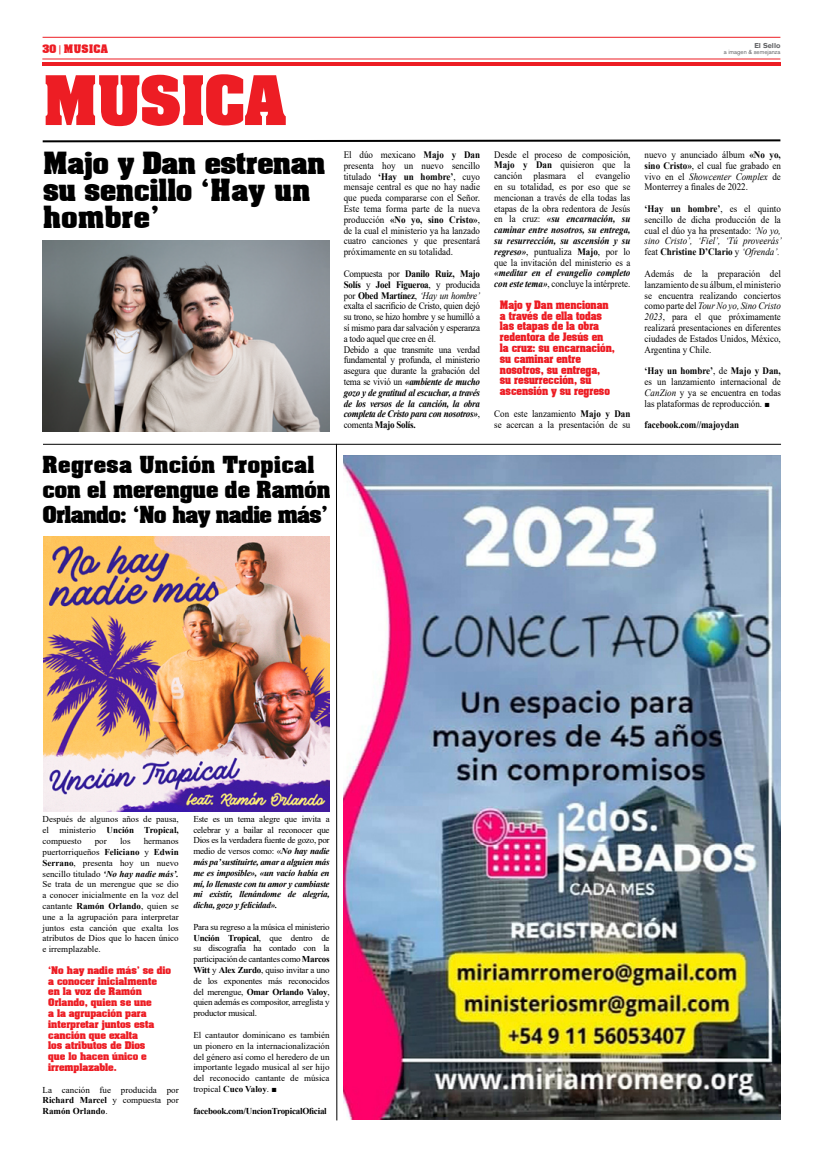
<style>
.page{position:relative;width:823px;height:1163px;background:#fff}
.page>*{position:absolute;margin:0;border:0;box-sizing:border-box;transform-origin:0 0}
.t1{font:700 58px "Aaron";color:#ed1d24}
.t2{font:700 26px/27px "Aaron";color:#000}
.t3{font:700 20px/25px "Aaron";color:#000}
.t4{font:700 10px "Aaron";letter-spacing:.04em;color:#ed1d24}
.t5{font:9.9px/10.8px "Times New Roman";color:#000;text-align:justify;scale:.91 1}
.t6{font:9.9px/10.8px "Times New Roman";letter-spacing:-.025em;color:#000;scale:.91 1}
.t7{font:700 9.9px/10.8px "Aaron";color:#ed1d24;scale:.91 1}
.t8{font:italic 700 9.9px/10.8px "Times New Roman";color:#000;scale:.91 1}
.t9{font:700 9.9px "Times New Roman";letter-spacing:-.01em;color:#000;scale:.91 1}
.t10{font:9px/10.8px "Times New Roman";color:#000;text-align:justify}
.t11{font:italic 700 9px/10.8px "Times New Roman";letter-spacing:-.025em;color:#000;text-align:justify}
.t12{font:700 9px/10.8px "Aaron";color:#ed1d24}
.t13{font:700 9px "Times New Roman";letter-spacing:-.025em;color:#000}
.t14{font:700 7px "Akzidenz Grotesk BQ";color:#636466}
.t15{font:6px "Akzidenz Grotesk BQ Reg OK";color:#636466}
.s1{font-family:"Akzidenz Grotesk BQ Reg OK";font-weight:400}
.s2{font-weight:700}
.s3{font-style:italic}
.s4{font-weight:700;font-style:italic}
.s5{font-weight:400;font-style:normal}
.s6{font-size:9px}
</style>
<div class="page">
<hr style="left:42px;top:59px;width:738px;height:1px;background:#ed1d24">
<hr style="left:42px;top:62px;width:738px;height:4px;background:#ed1d24">
<hr style="left:43px;top:37px;width:737px;height:1px;background:#ed1d24">
<svg style="left:42px;top:139px;width:739px;height:4px"></svg>
<hr style="left:43px;top:443px;width:737px;height:1px;background:#000">
<svg style="left:335px;top:443px;width:2px;height:677px"></svg>
<img style="left:343px;top:455px;width:437px;height:664px">
<img style="left:42px;top:240px;width:287px;height:191px">
<img style="left:43px;top:536px;width:286px;height:275px">
<p class="t4" style="left:43px;top:40px;width:67px">30 <span class="s1">|</span> MUSICA</p>
<p class="t14" style="left:754px;top:41px;width:27px">El Sello</p>
<p class="t15" style="left:723px;top:48px;width:58px">a imagen &amp; semejanza</p>
<h1 class="t1" style="left:43px;top:51px;width:245px">MUSICA</h1>
<h2 class="t2" style="left:43px;top:148px;width:283px">Majo y Dan estrenan su sencillo ‘Hay un hombre’</h2>
<h3 class="t3" style="left:43px;top:451px;width:289px">Regresa Unción Tropical con el merengue de Ramón<br>Orlando: ‘No hay nadie más’</h3>
<p class="t5" style="left:343px;top:149px;width:151px">El dúo mexicano <span class="s2">Majo y Dan </span>presenta hoy un nuevo sencillo titulado <span class="s2">‘Hay un hombre’</span>, cuyo mensaje central es que no hay nadie que pueda compararse con el Señor.<br>Este tema forma parte de la nueva producción <span class="s2">«No yo, sino Cristo»</span>, de la cual el ministerio ya ha lanzado cuatro canciones y que presentará próximamente en su totalidad.</p>
<p class="t6" style="left:343px;top:268px;width:151px">Compuesta por <span class="s2">Danilo Ruiz, Majo Solís</span> y <span class="s2">Joel Figueroa</span>, y producida por <span class="s2">Obed Martínez</span>, <span class="s3">‘Hay un hombre’ </span>exalta el sacrificio de Cristo, quien dejó su trono, se hizo hombre y se humilló a sí mismo para dar salvación y esperanza a todo aquel que cree en él.<br>Debido a que transmite una verdad fundamental y profunda, el ministerio asegura que durante la grabación del tema se vivió un <span class="s4">«ambiente de mucho gozo y de gratitud al escuchar, a través de los versos de la canción, la obra completa de Cristo para con nosotros»</span>, comenta <span class="s2">Majo Solís.</span></p>
<p class="t5" style="left:494px;top:148px;width:151px">Desde el proceso de composición, <span class="s2">Majo y Dan</span> quisieron que la canción plasmara el evangelio en su totalidad, es por eso que se mencionan a través de ella todas las etapas de la obra redentora de Jesús en la cruz: <span class="s4">«su encarnación, su caminar entre nosotros, su entrega, su resurrección, su ascensión y su regreso»</span>, puntualiza <span class="s2">Majo</span>, por lo que la invitación del ministerio es a</p>
<p class="t8" style="left:494px;top:267px;width:151px">«meditar en el evangelio completo con este tema»<span class="s5">, concluye la intérprete.</span></p>
<p class="t7" style="left:499px;top:298px;width:128px">Majo y Dan mencionan a través de ella todas las etapas de la obra redentora de Jesús en<br>la cruz: su encarnación, su caminar entre nosotros, su entrega,<br>su resurrección, su ascensión y su regreso</p>
<p class="t5" style="left:494px;top:408px;width:151px">Con este lanzamiento <span class="s2">Majo y Dan </span>se acercan a la presentación de su</p>
<p class="t5" style="left:644px;top:149px;width:151px">nuevo y anunciado álbum <span class="s2">«No yo, sino Cristo»</span>, el cual fue grabado en vivo en el <span class="s3">Showcenter Complex</span> de Monterrey a finales de 2022.</p>
<p class="t5" style="left:644px;top:203px;width:152px"><span class="s2">‘Hay un hombre’</span>, es el quinto sencillo de dicha producción de la cual el dúo ya ha presentado: <span class="s3">‘No yo, sino Cristo’, ‘Fiel’, ‘Tú proveerás’ </span>feat <span class="s2">Christine D’Clario</span> y <span class="s3">‘Ofrenda’.</span></p>
<p class="t5" style="left:644px;top:268px;width:151px">Además de la preparación del lanzamiento de su álbum, el ministerio se encuentra realizando conciertos como parte del <span class="s3">Tour No yo, Sino Cristo 2023</span>, para el que próximamente realizará presentaciones en diferentes ciudades de Estados Unidos, México, Argentina y Chile.</p>
<p class="t5" style="left:644px;top:365px;width:151px"><span class="s2">‘Hay un hombre’</span>, de <span class="s2">Majo y Dan, </span>es un lanzamiento internacional de <span class="s3">CanZion</span> y ya se encuentra en todas las plataformas de reproducción. <span class="s6">■</span></p>
<p class="t9" style="left:644px;top:417px;width:105px">facebook.com//majoydan</p>
<p class="t10" style="left:43px;top:813px;width:138px">Después de algunos años de pausa, el ministerio <span class="s2">Unción Tropical, </span>compuesto</p>
<p class="t10" style="left:43px;top:835px;width:138px;text-indent:101px">hermanos puertorriqueños <span class="s2">Feliciano</span> y <span class="s2">Edwin Serrano</span>, presenta hoy un nuevo sencillo titulado <span class="s4">‘No hay nadie más’.<br></span>Se trata de un merengue que se dio a conocer inicialmente en la voz del cantante <span class="s2">Ramón Orlando</span>, quien se une a la agrupación para interpretar juntos esta canción que exalta los atributos de Dios que lo hacen único e irremplazable.</p>
<p class="t12" style="left:48px;top:963px;width:124px">‘No hay nadie más’ se dio a conocer inicialmente<br>en la voz de Ramón<br>Orlando, quien se une<br>a la agrupación para interpretar juntos esta canción que exalta<br>los atributos de Dios<br>que lo hacen único e irremplazable.</p>
<p class="t10" style="left:43px;top:1083px;width:138px">La canción fue producida por <span class="s2">Richard Marcel</span> y compuesta por <span class="s2">Ramón Orlando</span>.</p>
<p class="t10" style="left:95px;top:835px;width:13px">por</p>
<p class="t10" style="left:120px;top:835px;width:12px">los</p>
<p class="t11" style="left:193px;top:813px;width:138px"><span class="s5">Este es un tema alegre que invita a celebrar y a bailar al reconocer que Dios es la verdadera fuente de gozo, por medio de versos como: «</span>No hay nadie más pa’ sustituirte, amar a alguien más me es imposible», «un vacío había en mí, lo llenaste con tu amor y cambiaste mi existir, llenándome de alegría, dicha, gozo y felicidad».</p>
<p class="t10" style="left:193px;top:920px;width:138px">Para su regreso a la música el ministerio <span class="s2">Unción Tropical</span>, que dentro de su discografía ha contado con la participación de cantantes como <span class="s2">Marcos Witt</span> y <span class="s2">Alex Zurdo</span>, quiso invitar a uno de los exponentes más reconocidos del merengue, <span class="s2">Omar Orlando Valoy</span>, quien además es compositor, arreglista y productor musical.</p>
<p class="t10" style="left:193px;top:1028px;width:138px">El cantautor dominicano es también un pionero en la internacionalización del género así como el heredero de un importante legado musical al ser hijo del reconocido cantante de música tropical <span class="s2">Cuco Valoy</span>. ■</p>
<p class="t13" style="left:193px;top:1103px;width:135px">facebook.com/UncionTropicalOficial</p>
</div>
